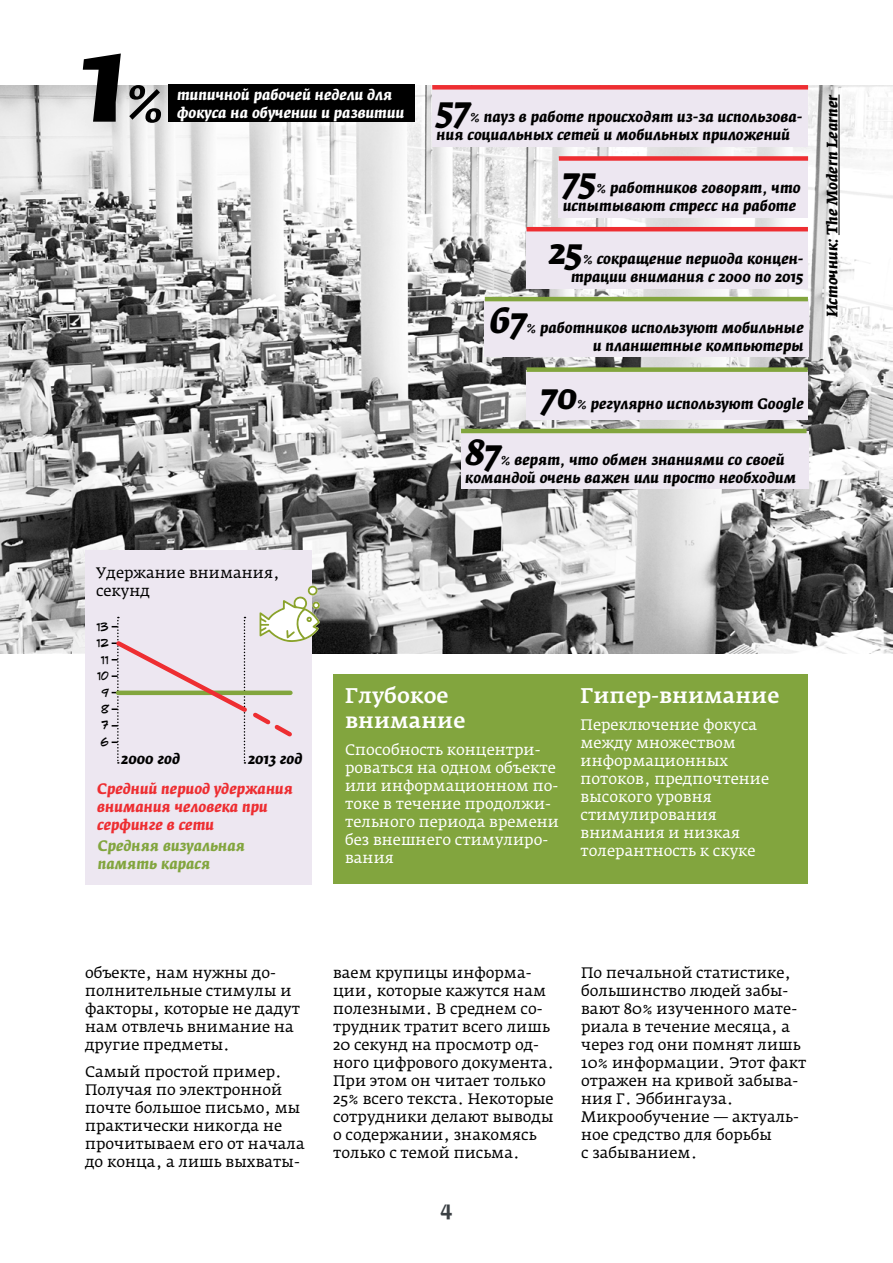
<style>
.page{position:relative;width:893px;height:1263px;background:#fff}
.page>*{position:absolute;margin:0;border:0;box-sizing:border-box;transform-origin:0 0}
.t1{font:italic 700 120px "Fedra Serif A Pro";color:#000}
.t2{font:italic 700 36px "Fedra Serif A Pro";color:#000}
.t3{font:500 21px/25.2px "Fedra Serif A Pro";color:#fff}
.t4{font:500 21px "Fedra Serif A Pro";color:#3b4044}
.t5{font:15px/18px "Fedra Serif A Pro";color:#000}
.t6{font:italic 700 15px/18px "Fedra Serif A Pro";color:#000}
.t7{font:15px/18px "Fedra Serif A Pro";color:#fff}
.t8{font:italic 700 15px/18px "Fedra Serif A Pro";color:#ee2e32}
.t9{font:italic 700 15px/18px "Fedra Serif A Pro";color:#fff}
.t10{font:italic 700 15px/18px "Fedra Serif A Pro";color:#82a53e}
.t11{font:10.5px "BOM Gcom Jeff Campbell";letter-spacing:.01em;color:#000}
.s1{font-size:60px}
</style>
<div class="page">
<img style="left:0;top:85px;width:893px;height:568px">
<hr style="left:839px;top:95px;width:1px;height:140px;background:#000">
<div style="left:559px;top:158px;width:249px;height:59px;background:#ede7f1"></div>
<div style="left:559px;top:156px;width:249px;height:5px;background:#ee2e32"></div>
<div style="left:526px;top:229px;width:282px;height:59px;background:#ede7f1"></div>
<hr style="left:526px;top:227px;width:282px;height:4px;background:#ee2e32">
<div style="left:432px;top:87px;width:376px;height:60px;background:#ede7f1"></div>
<div style="left:432px;top:85px;width:376px;height:5px;background:#ee2e32"></div>
<div style="left:169px;top:84px;width:246px;height:38px;background:#000"></div>
<div style="left:461px;top:431px;width:347px;height:58px;background:#ede7f1"></div>
<hr style="left:461px;top:429px;width:346px;height:4px;background:#82a53e">
<div style="left:484px;top:299px;width:324px;height:58px;background:#ede7f1"></div>
<hr style="left:485px;top:297px;width:323px;height:4px;background:#82a53e">
<div style="left:526px;top:370px;width:282px;height:49px;background:#ede7f1"></div>
<div style="left:526px;top:367px;width:282px;height:5px;background:#82a53e"></div>
<div style="left:85px;top:550px;width:227px;height:334px;background:#ede7f1"></div>
<svg style="left:112px;top:586px;width:208px;height:178px"></svg>
<div style="left:333px;top:674px;width:475px;height:209px;background:#82a53e"></div>
<h1 class="t1" style="left:81px;top:5px;width:85px">1<span class="s1">%</span></h1>
<p class="t9" style="left:177px;top:86px;width:229px">типичной рабочей недели для фокуса на обучении и развитии</p>
<h2 class="t2" style="left:437px;top:87px;width:35px">57</h2>
<p class="t6" style="left:470px;top:108px;width:334px">% пауз в работе происходят из-за использова-</p>
<p class="t6" style="left:437px;top:126px;width:355px">ния социальных сетей и мобильных приложений</p>
<h2 class="t2" style="left:563px;top:158px;width:35px">75</h2>
<p class="t6" style="left:563px;top:179px;width:239px;text-indent:34px">% работников говорят, что испытывают стресс на работе</p>
<h2 class="t2" style="left:549px;top:228px;width:36px">25</h2>
<p class="t6" style="left:571px;top:249px;width:234px;text-align:right">% сокращение периода концен&shy;трации внимания с 2000 по 2015</p>
<h2 class="t2" style="left:490px;top:298px;width:39px">67</h2>
<p class="t6" style="left:527px;top:319px;width:279px;text-align:right">% работников используют мобильные и планшетные компьютеры</p>
<h2 class="t2" style="left:541px;top:373px;width:38px">70</h2>
<p class="t6" style="left:577px;top:394px;width:228px">% регулярно используют Google</p>
<h2 class="t2" style="left:465px;top:430px;width:37px">87</h2>
<p class="t6" style="left:465px;top:451px;width:332px;text-indent:36px">% верят, что обмен знаниями со своей командой очень важен или просто необходим</p>
<p class="t6" style="left:823px;top:317px;width:225px;rotate:-90deg">Источник: The Modern Learner</p>
<p class="t5" style="left:96px;top:564px;width:185px">Удержание внимания, секунд</p>
<p class="t11" style="left:96px;top:620px;width:14px">13</p>
<p class="t11" style="left:96px;top:637px;width:14px">12</p>
<p class="t11" style="left:101px;top:653px;width:9px">11</p>
<p class="t11" style="left:97px;top:670px;width:13px">10</p>
<p class="t11" style="left:101px;top:686px;width:9px">9</p>
<p class="t11" style="left:101px;top:703px;width:9px">8</p>
<p class="t11" style="left:102px;top:719px;width:9px">7</p>
<p class="t11" style="left:101px;top:735px;width:9px">6</p>
<p class="t6" style="left:121px;top:749px;width:60px">2000 год</p>
<p class="t6" style="left:248px;top:749px;width:56px">2013 год</p>
<p class="t8" style="left:97px;top:780px;width:197px">Средний период удержания внимания человека при серфинге в сети</p>
<p class="t10" style="left:98px;top:837px;width:149px">Cредняя визуальная память карася</p>
<h3 class="t3" style="left:345px;top:683px;width:122px">Глубокое внимание</h3>
<p class="t7" style="left:345px;top:741px;width:215px">Способность концентри&shy;роваться на одном объекте или информационном по&shy;токе в течение продолжи&shy;тельного периода времени без внешнего стимулиро&shy;вания</p>
<h3 class="t3" style="left:581px;top:683px;width:200px">Гипер-внимание</h3>
<p class="t7" style="left:581px;top:715px;width:190px">Переключение фокуса между множеством информационных потоков, предпочтение высокого уровня стимулирования внимания и низкая толерантность к скуке</p>
<p class="t5" style="left:85px;top:964px;width:216px">объекте, нам нужны до&shy;полнительные стимулы и факторы, которые не дадут нам отвлечь внимание на другие предметы.</p>
<p class="t5" style="left:85px;top:1063px;width:221px">Самый простой пример.<br>Получая по электронной почте большое письмо, мы практически никогда не прочитываем его от начала до конца, а лишь выхваты-</p>
<p class="t5" style="left:333px;top:964px;width:223px">ваем крупицы информа&shy;ции, которые кажутся нам полезными. В среднем со&shy;трудник тратит всего лишь<br>20 секунд на просмотр од&shy;ного цифрового документа.<br>При этом он читает только<br>25% всего текста. Некоторые сотрудники делают выводы о содержании, знакомясь только с темой письма.</p>
<p class="t5" style="left:581px;top:964px;width:227px">По печальной статистике, большинство людей забы&shy;вают 80% изученного мате&shy;риала в течение месяца, а через год они помнят лишь<br>10% информации. Этот факт отражен на кривой забыва&shy;ния Г. Эббингауза.<br>Микрообучение — актуаль&shy;ное средство для борьбы<br>с забыванием.</p>
<h3 class="t4" style="left:440px;top:1195px;width:14px">4</h3>
</div>
